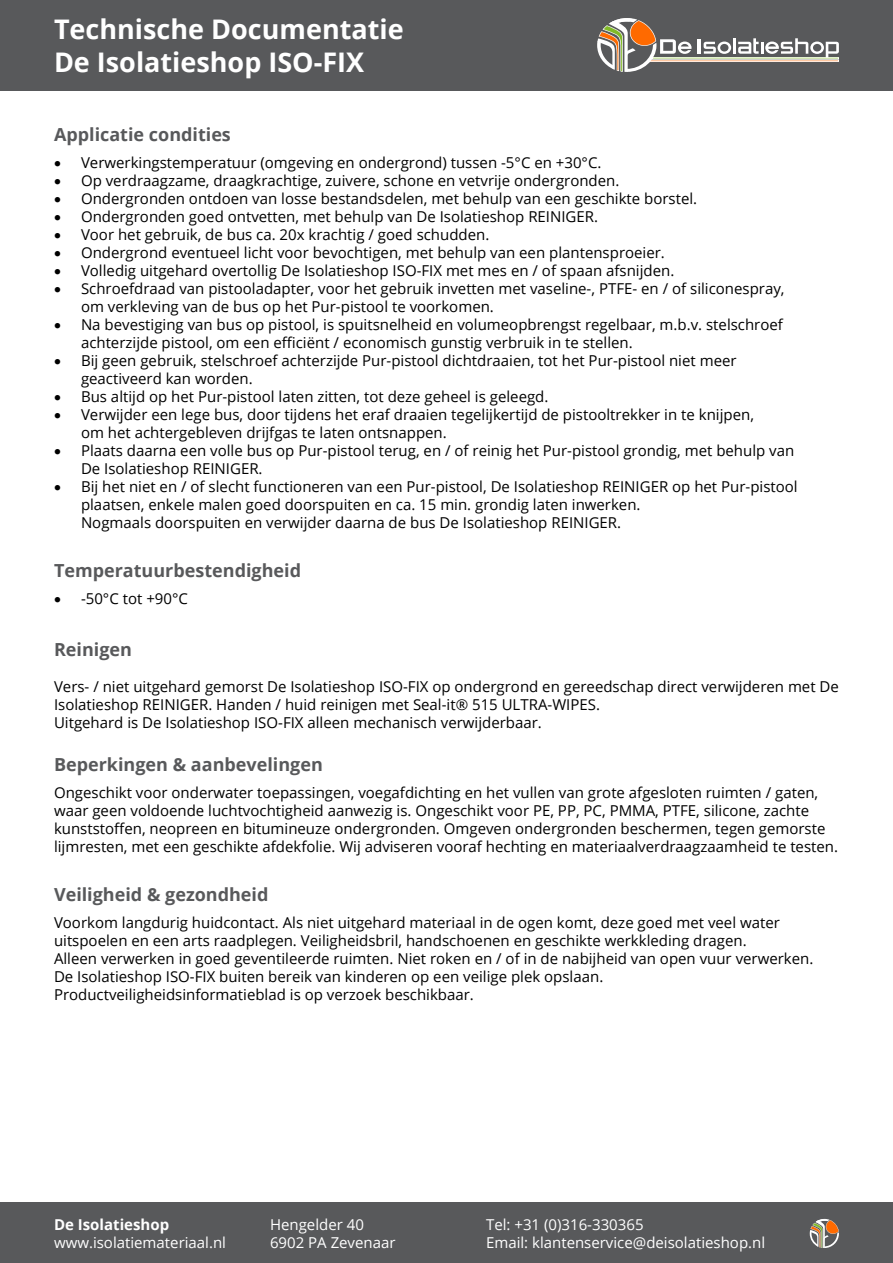
<style>
.page{position:relative;width:893px;height:1263px;background:#fff}
.page>*{position:absolute;margin:0;border:0;box-sizing:border-box;transform-origin:0 0}
.t1{font:700 27px/32.4px "Open Sans";color:#fff}
.Heading_1{font:700 18px "Open Sans";color:#58595b}
.Heading_1-2{font:15px/18px "Open Sans";color:#000}
.t2{font:15px "Open Sans";color:#fff}
.t3{font:700 15px "Open Sans";color:#fff}
</style>
<div class="page">
<div style="left:0;top:0;width:893px;height:90px;background:#58595b"></div>
<div style="left:0;top:1203px;width:893px;height:60px;background:#58595b"></div>
<div style="left:652px;top:57px;width:187px;height:2px;border:1px solid #fff"></div>
<div style="left:649px;top:60px;width:190px;height:2px;border:1px solid #fff"></div>
<svg style="left:597px;top:18px;width:95px;height:54px"></svg>
<hr style="left:698px;top:39px;width:3px;height:15px;background:#fff">
<svg style="left:704px;top:42px;width:27px;height:12px"></svg>
<hr style="left:733px;top:38px;width:3px;height:16px;background:#fff">
<svg style="left:738px;top:38px;width:101px;height:20px"></svg>
<svg style="left:810px;top:1219px;width:29px;height:29px"></svg>
<p class="t1" style="left:54px;top:12px;width:351px">Technische Documentatie<br>De Isolatieshop ISO-FIX</p>
<p class="Heading_1" style="left:54px;top:122px;width:178px">Applicatie condities</p>
<p class="Heading_1-2" style="left:54px;top:153px;width:549px">• Verwerkingstemperatuur (omgeving en ondergrond) tussen -5°C en +30°C.</p>
<p class="Heading_1-2" style="left:54px;top:171px;width:567px">• Op verdraagzame, draagkrachtige, zuivere, schone en vetvrije ondergronden.</p>
<p class="Heading_1-2" style="left:54px;top:189px;width:645px">• Ondergronden ontdoen van losse bestandsdelen, met behulp van een geschikte borstel.</p>
<p class="Heading_1-2" style="left:54px;top:207px;width:546px">• Ondergronden goed ontvetten, met behulp van De Isolatieshop REINIGER.</p>
<p class="Heading_1-2" style="left:54px;top:225px;width:437px">• Voor het gebruik, de bus ca. 20x krachtig / goed schudden.</p>
<p class="Heading_1-2" style="left:54px;top:243px;width:612px">• Ondergrond eventueel licht voor bevochtigen, met behulp van een plantensproeier.</p>
<p class="Heading_1-2" style="left:54px;top:261px;width:622px">• Volledig uitgehard overtollig De Isolatieshop ISO-FIX met mes en / of spaan afsnijden.</p>
<p class="Heading_1-2" style="left:81px;top:279px;width:705px;text-indent:-27px">• Schroefdraad van pistooladapter, voor het gebruik invetten met vaseline-, PTFE- en / of siliconespray, om verkleving van de bus op het Pur-pistool te voorkomen.</p>
<p class="Heading_1-2" style="left:81px;top:315px;width:703px;text-indent:-27px">• Na bevestiging van bus op pistool, is spuitsnelheid en volumeopbrengst regelbaar, m.b.v. stelschroef achterzijde pistool, om een efficiënt / economisch gunstig verbruik in te stellen.</p>
<p class="Heading_1-2" style="left:81px;top:351px;width:657px;text-indent:-27px">• Bij geen gebruik, stelschroef achterzijde Pur-pistool dichtdraaien, tot het Pur-pistool niet meer geactiveerd kan worden.</p>
<p class="Heading_1-2" style="left:54px;top:387px;width:496px">• Bus altijd op het Pur-pistool laten zitten, tot deze geheel is geleegd.</p>
<p class="Heading_1-2" style="left:81px;top:405px;width:674px;text-indent:-27px">• Verwijder een lege bus, door tijdens het eraf draaien tegelijkertijd de pistooltrekker in te knijpen, om het achtergebleven drijfgas te laten ontsnappen.</p>
<p class="Heading_1-2" style="left:81px;top:441px;width:715px;text-indent:-27px">• Plaats daarna een volle bus op Pur-pistool terug, en / of reinig het Pur-pistool grondig, met behulp van<br>De Isolatieshop REINIGER.</p>
<p class="Heading_1-2" style="left:81px;top:477px;width:718px;text-indent:-27px">• Bij het niet en / of slecht functioneren van een Pur-pistool, De Isolatieshop REINIGER op het Pur-pistool plaatsen, enkele malen goed doorspuiten en ca. 15 min. grondig laten inwerken.<br>Nogmaals doorspuiten en verwijder daarna de bus De Isolatieshop REINIGER.</p>
<p class="Heading_1" style="left:54px;top:558px;width:249px">Temperatuurbestendigheid</p>
<p class="Heading_1-2" style="left:54px;top:589px;width:135px">• -50°C tot +90°C</p>
<p class="Heading_1" style="left:54px;top:637px;width:79px">Reinigen</p>
<p class="Heading_1-2" style="left:54px;top:677px;width:786px">Vers- / niet uitgehard gemorst De Isolatieshop ISO-FIX op ondergrond en gereedschap direct verwijderen met De<br>Isolatieshop REINIGER. Handen / huid reinigen met Seal-it® 515 ULTRA-WIPES.<br>Uitgehard is De Isolatieshop ISO-FIX alleen mechanisch verwijderbaar.</p>
<p class="Heading_1" style="left:54px;top:752px;width:270px">Beperkingen &amp; aanbevelingen</p>
<p class="Heading_1-2" style="left:54px;top:783px;width:786px">Ongeschikt voor onderwater toepassingen, voegafdichting en het vullen van grote afgesloten ruimten / gaten, waar geen voldoende luchtvochtigheid aanwezig is. Ongeschikt voor PE, PP, PC, PMMA, PTFE, silicone, zachte kunststoffen, neopreen en bitumineuze ondergronden. Omgeven ondergronden beschermen, tegen gemorste lijmresten, met een geschikte afdekfolie. Wij adviseren vooraf hechting en materiaalverdraagzaamheid te testen.</p>
<p class="Heading_1" style="left:54px;top:882px;width:216px">Veiligheid &amp; gezondheid</p>
<p class="Heading_1-2" style="left:54px;top:913px;width:761px">Voorkom langdurig huidcontact. Als niet uitgehard materiaal in de ogen komt, deze goed met veel water uitspoelen en een arts raadplegen. Veiligheidsbril, handschoenen en geschikte werkkleding dragen.<br>Alleen verwerken in goed geventileerde ruimten. Niet roken en / of in de nabijheid van open vuur verwerken.<br>De Isolatieshop ISO-FIX buiten bereik van kinderen op een veilige plek opslaan.<br>Productveiligheidsinformatieblad is op verzoek beschikbaar.</p>
<p class="t3" style="left:54px;top:1214px;width:117px">De Isolatieshop</p>
<p class="t2" style="left:270px;top:1214px;width:95px">Hengelder 40</p>
<p class="t2" style="left:486px;top:1214px;width:159px">Tel: +31 (0)316-330365</p>
<p class="t2" style="left:54px;top:1232px;width:174px">www.isolatiemateriaal.nl</p>
<p class="t2" style="left:270px;top:1232px;width:127px">6902 PA Zevenaar</p>
<p class="t2" style="left:486px;top:1232px;width:281px">Email: klantenservice@deisolatieshop.nl</p>
</div>
